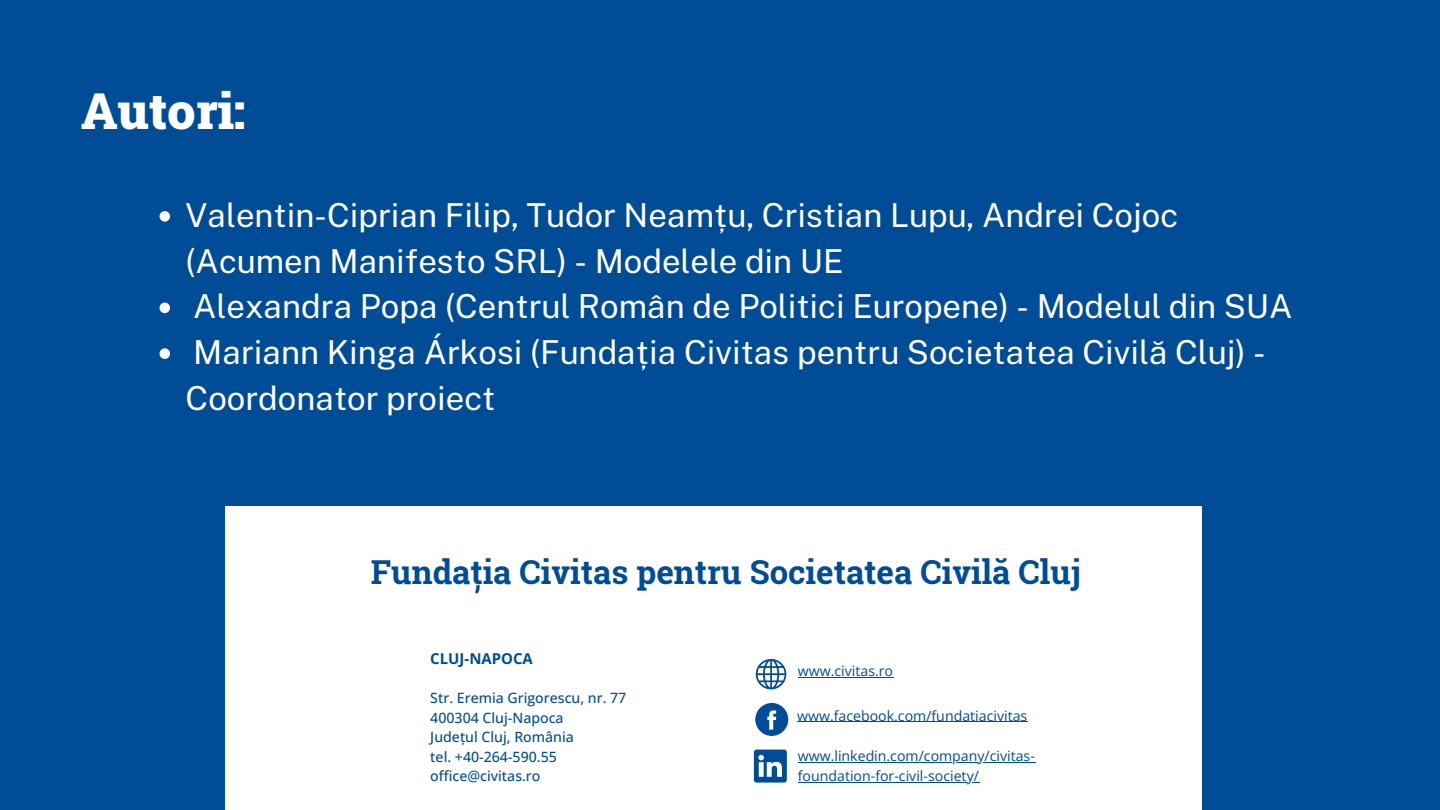
<style>
.page{position:relative;width:1440px;height:810px;background:#004c97}
.page>*{position:absolute;margin:0;border:0;box-sizing:border-box;transform-origin:0 0}
.t1{font:900 50px "Roboto Slab";color:#fff}
.t2{font:33px/45.8px "Public Sans";color:#fff}
.t3{font:700 33px "Roboto Slab";color:#004c97}
.t4{font:700 14.9px "Open Sans";color:#004c97}
.t5{font:14.2px/19.5px "Open Sans";color:#004c97}
.t6{font:500 14.2px/19.5px "Open Sans";color:#004c97}
</style>
<div class="page">
<div style="left:225px;top:507px;width:977px;height:303px;background:#fff"></div>
<svg style="left:756px;top:659px;width:30px;height:31px"></svg>
<svg style="left:755px;top:703px;width:33px;height:33px"></svg>
<svg style="left:754px;top:750px;width:33px;height:33px"></svg>
<hr style="left:798px;top:677px;width:95px;height:1px;background:#004c97">
<hr style="left:797px;top:722px;width:231px;height:1px;background:#004c97">
<hr style="left:798px;top:762px;width:237px;height:1px;background:#004c97">
<hr style="left:798px;top:782px;width:181px;height:1px;background:#004c97">
<svg style="left:160px;top:211px;width:10px;height:11px"></svg>
<svg style="left:160px;top:303px;width:10px;height:10px"></svg>
<svg style="left:160px;top:348px;width:10px;height:11px"></svg>
<h1 class="t1" style="left:81px;top:77px;width:166px">Autori:</h1>
<p class="t2" style="left:186px;top:192px;width:1108px">Valentin-Ciprian Filip, Tudor Neamțu, Cristian Lupu, Andrei Cojoc (Acumen Manifesto SRL) - Modelele din UE<br>Alexandra Popa (Centrul Român de Politici Europene) - Modelul din SUA Mariann Kinga Árkosi (Fundația Civitas pentru Societatea Civilă Cluj) - Coordonator proiect</p>
<p class="t3" style="left:371px;top:550px;width:711px">Fundația Civitas pentru Societatea Civilă Cluj</p>
<p class="t4" style="left:430px;top:649px;width:104px">CLUJ-NAPOCA</p>
<p class="t6" style="left:430px;top:688px;width:198px">Str. Eremia Grigorescu, nr. 77<br>400304 Cluj-Napoca<br>Județul Cluj, România<br>tel. +40-264-590.55 office@civitas.ro</p>
<p class="t5" style="left:798px;top:661px;width:97px">www.civitas.ro</p>
<p class="t5" style="left:797px;top:705px;width:232px">www.facebook.com/fundatiacivitas</p>
<p class="t5" style="left:798px;top:746px;width:239px">www.linkedin.com/company/civitas&shy;foundation-for-civil-society/</p>
</div>
